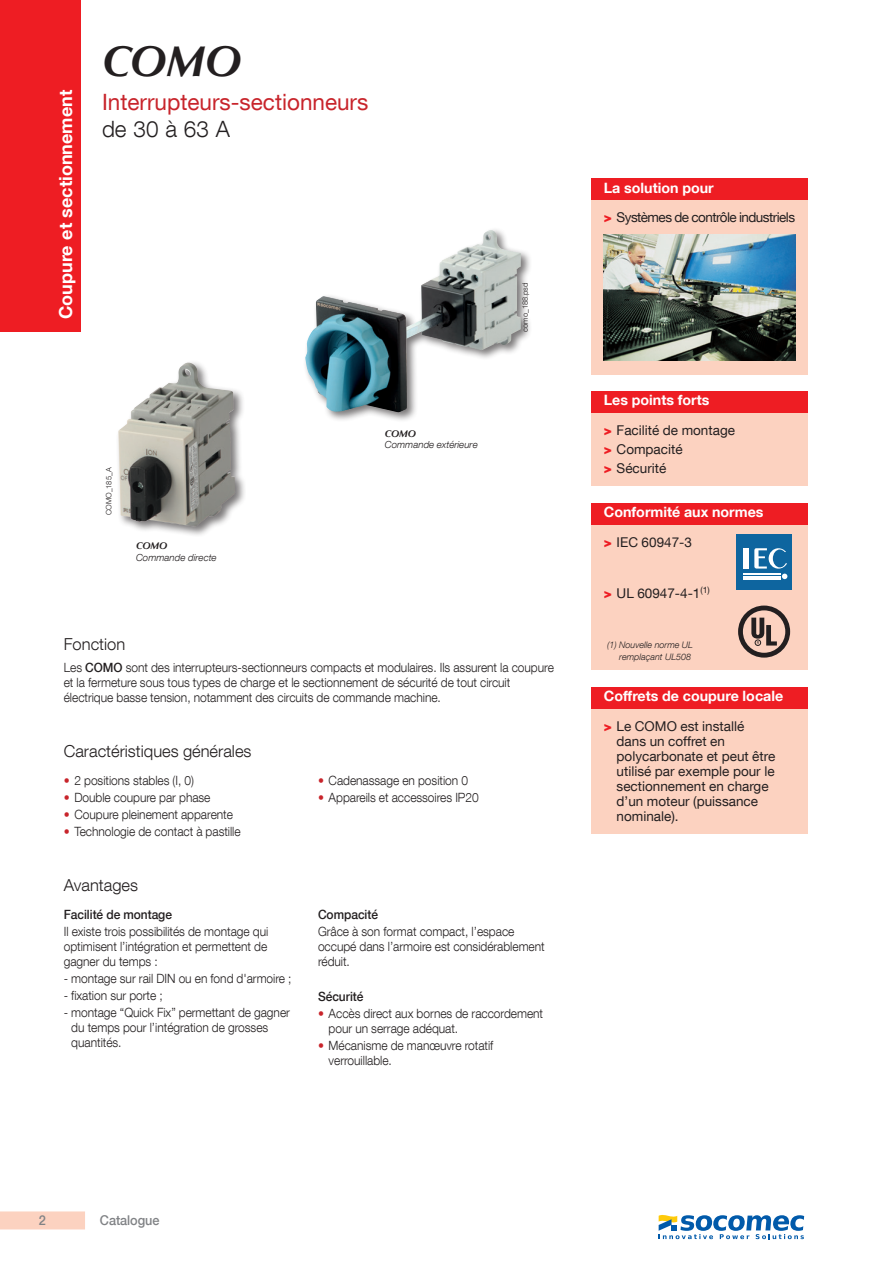
<style>
.page{position:relative;width:893px;height:1263px;background:#fff}
.page>*{position:absolute;margin:0;border:0;box-sizing:border-box;transform-origin:0 0}
.t1{font:italic 700 43.5px "Optima LT Std";color:#231f20}
.t2{font:22.5px "Helvetica Neue LT Com";color:#c8242b}
.t3{font:300 22.5px "Helvetica Neue LT Com";color:#231f20}
.t4{font:700 18px "Helvetica Neue LT Com";color:#fff}
.t5{font:300 16.5px "Helvetica Neue LT Com";color:#231f20}
.t6{font:700 14.25px "Helvetica Neue LT Com";color:#fff}
.t7{font:13.5px/15px "Helvetica Neue LT Com";color:#231f20}
.t8{font:13.5px "Helvetica Neue LT Com";letter-spacing:-.04em;color:#231f20}
.t9{font:500 13.5px "Helvetica Neue LT Com";letter-spacing:-.005em;color:#808285;scale:.94 1}
.t10{font:300 12.75px/15px "Helvetica Neue LT Com";letter-spacing:-.005em;color:#231f20;scale:.94 1}
.t11{font:500 12.75px "Helvetica Neue LT Com";letter-spacing:-.005em;color:#231f20;scale:.94 1}
.t12{font:italic 300 9.75px "Helvetica Neue LT Com";color:#231f20}
.t13{font:italic 700 9.75px "Optima LT Std";color:#231f20}
.t14{font:italic 300 9px/12px "Helvetica Neue LT Com";color:#231f20;text-align:right}
.t15{font:300 7.5px "Helvetica Neue LT Com";color:#231f20}
.s1{font-weight:500}
.s2{color:#c8242b}
.s3{font-weight:900;color:#ee1d23}
</style>
<div class="page">
<div style="left:0;top:0;width:81px;height:332px;background:#ee1d23"></div>
<div style="left:0;top:1211px;width:85px;height:18px;background:#fcd2c0"></div>
<div style="left:116px;top:360px;width:130px;height:178px;background:#231f20;opacity:.6"></div>
<img style="left:152px;top:363px;width:35px;height:30px">
<div style="left:591px;top:412px;width:217px;height:74px;background:#fcd2c0"></div>
<div style="left:591px;top:391px;width:217px;height:21px;background:#ee1d23"></div>
<div style="left:591px;top:200px;width:217px;height:174px;background:#fcd2c0"></div>
<div style="left:591px;top:179px;width:217px;height:21px;background:#ee1d23"></div>
<img style="left:604px;top:234px;width:191px;height:127px">
<div style="left:591px;top:708px;width:217px;height:126px;background:#fcd2c0"></div>
<div style="left:591px;top:687px;width:217px;height:21px;background:#ee1d23"></div>
<div style="left:591px;top:524px;width:217px;height:146px;background:#fcd2c0"></div>
<div style="left:591px;top:503px;width:217px;height:21px;background:#ee1d23"></div>
<div style="left:737px;top:535px;width:55px;height:55px;background:#0e659f"></div>
<hr style="left:743px;top:574px;width:37px;height:1px;background:#fff">
<hr style="left:743px;top:576px;width:37px;height:1px;background:#fff">
<hr style="left:743px;top:578px;width:37px;height:1px;background:#fff">
<div style="left:743px;top:548px;width:5px;height:21px;background:#fff"></div>
<svg style="left:754px;top:548px;width:33px;height:31px"></svg>
<svg style="left:738px;top:605px;width:52px;height:53px"></svg>
<div style="left:303px;top:227px;width:229px;height:196px;background:#231f20;opacity:.6"></div>
<img style="left:305px;top:230px;width:216px;height:183px">
<svg style="left:659px;top:1215px;width:145px;height:24px"></svg>
<h3 class="t4" style="left:54px;top:319px;width:231px;rotate:-90deg">Coupure et sectionnement</h3>
<h1 class="t1" style="left:102px;top:36px;width:141px">COMO</h1>
<h2 class="t2" style="left:102px;top:88px;width:268px">Interrupteurs-sectionneurs</h2>
<h2 class="t3" style="left:102px;top:116px;width:130px">de 30 à 63 A</h2>
<p class="t15" style="left:104px;top:515px;width:49px;rotate:-90deg">COMO_185_A</p>
<p class="t13" style="left:136px;top:540px;width:33px">COMO</p>
<p class="t12" style="left:136px;top:551px;width:82px">Commande directe</p>
<p class="t13" style="left:385px;top:428px;width:33px">COMO</p>
<p class="t12" style="left:385px;top:439px;width:94px">Commande extérieure</p>
<p class="t15" style="left:520px;top:332px;width:51px;rotate:-90deg">como_188.psd</p>
<p class="t5" style="left:64px;top:634px;width:63px">Fonction</p>
<p class="t10" style="left:64px;top:660px;width:523px">Les <span class="s1">COMO</span> sont des interrupteurs-sectionneurs compacts et modulaires. Ils assurent la coupure et la fermeture sous tous types de charge et le sectionnement de sécurité de tout circuit électrique basse tension, notamment des circuits de commande machine.</p>
<p class="t5" style="left:64px;top:741px;width:189px">Caractéristiques générales</p>
<p class="t10" style="left:64px;top:773px;width:140px"><span class="s2">•</span> 2 positions stables (I, 0)</p>
<p class="t10" style="left:64px;top:790px;width:158px"><span class="s2">•</span> Double coupure par phase</p>
<p class="t10" style="left:64px;top:807px;width:181px"><span class="s2">•</span> Coupure pleinement apparente</p>
<p class="t10" style="left:64px;top:824px;width:190px"><span class="s2">•</span> Technologie de contact à pastille</p>
<p class="t5" style="left:64px;top:875px;width:76px">Avantages</p>
<p class="t11" style="left:64px;top:907px;width:117px">Facilité de montage</p>
<p class="t10" style="left:64px;top:924px;width:219px;text-align:justify">Il existe trois possibilités de montage qui optimisent l’intégration et permettent de gagner du temps :</p>
<p class="t10" style="left:64px;top:971px;width:244px">- montage sur rail DIN ou en fond d'armoire ;</p>
<p class="t10" style="left:64px;top:988px;width:107px">- fixation sur porte ;</p>
<p class="t10" style="left:71px;top:1005px;width:234px;text-indent:-8px">- montage “Quick Fix” permettant de gagner du temps pour l’intégration de grosses quantités.</p>
<p class="t10" style="left:318px;top:773px;width:161px"><span class="s2">•</span> Cadenassage en position 0</p>
<p class="t10" style="left:318px;top:790px;width:173px"><span class="s2">•</span> Appareils et accessoires IP20</p>
<p class="t11" style="left:318px;top:907px;width:65px">Compacité</p>
<p class="t10" style="left:318px;top:924px;width:243px">Grâce à son format compact, l’espace occupé dans l’armoire est considérablement réduit.</p>
<p class="t11" style="left:318px;top:988px;width:50px">Sécurité</p>
<p class="t10" style="left:329px;top:1005px;width:230px;text-indent:-11px"><span class="s2">•</span> Accès direct aux bornes de raccordement pour un serrage adéquat.</p>
<p class="t10" style="left:329px;top:1037px;width:177px;text-indent:-11px"><span class="s2">•</span> Mécanisme de manœuvre rotatif verrouillable.</p>
<p class="t6" style="left:604px;top:179px;width:111px">La solution pour</p>
<p class="t8" style="left:604px;top:209px;width:193px"><span class="s3">&gt;</span> Systèmes de contrôle industriels</p>
<p class="t6" style="left:604px;top:391px;width:107px">Les points forts</p>
<p class="t7" style="left:604px;top:420px;width:133px;line-height:19.2px"><span class="s3">&gt;</span> Facilité de montage <span class="s3">&gt;</span> Compacité<br><span class="s3">&gt;</span> Sécurité</p>
<p class="t6" style="left:604px;top:503px;width:161px">Conformité aux normes</p>
<p class="t7" style="left:604px;top:534px;width:90px"><span class="s3">&gt;</span> IEC 60947-3</p>
<p class="t7" style="left:604px;top:585px;width:108px"><span class="s3">&gt;</span> UL 60947-4-1<sup>(1)</sup></p>
<p class="t14" style="left:607px;top:639px;width:87px">(1) Nouvelle norme UL remplaçant UL508</p>
<p class="t6" style="left:604px;top:687px;width:181px">Coffrets de coupure locale</p>
<p class="t7" style="left:617px;top:718px;width:160px;text-indent:-13px"><span class="s3">&gt;</span> Le COMO est installé dans un coffret en polycarbonate et peut être utilisé par exemple pour le sectionnement en charge d’un moteur (puissance nominale).</p>
<p class="t9" style="left:39px;top:1212px;width:9px">2</p>
<p class="t9" style="left:100px;top:1212px;width:65px">Catalogue</p>
</div>
